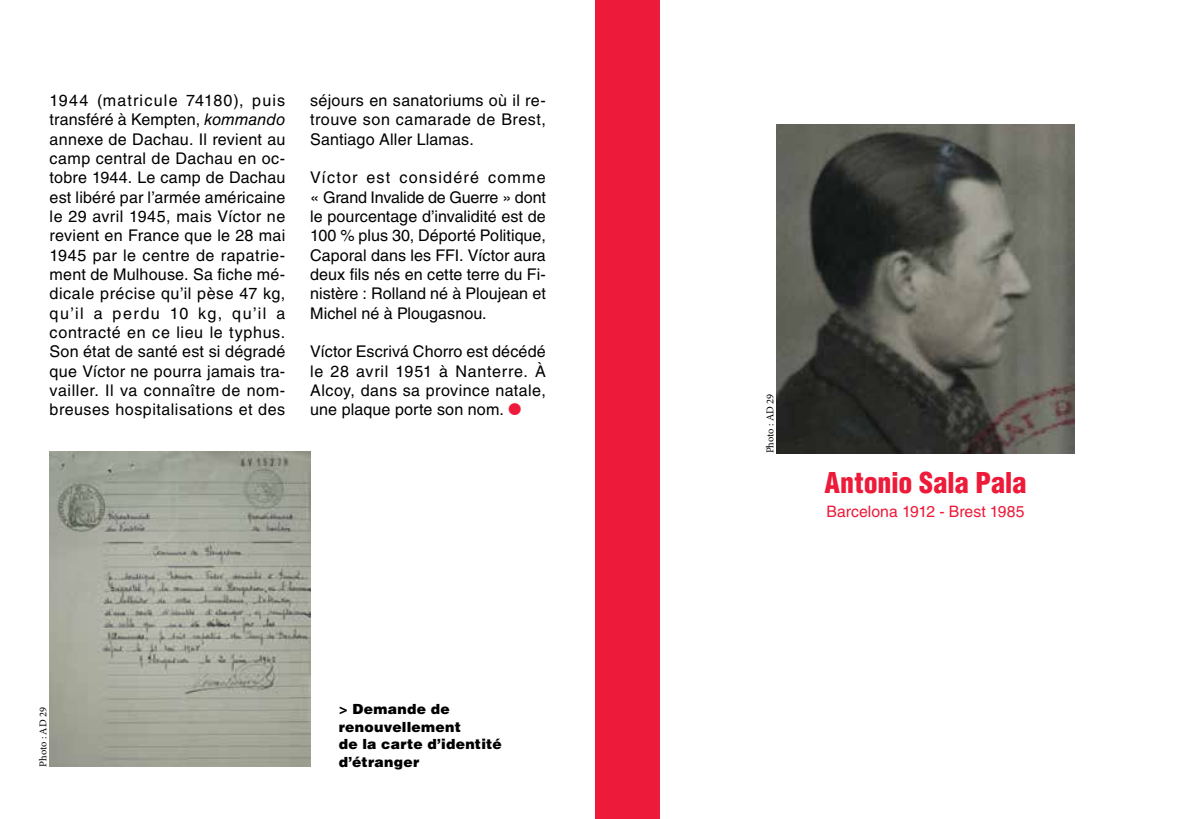
<style>
.page{position:relative;width:1191px;height:819px;background:#fff}
.page>*{position:absolute;margin:0;border:0;box-sizing:border-box;transform-origin:0 0}
.t1{font:900 condensed 28px "Helvetica LT Std";letter-spacing:-.005em;color:#ed1a39}
.t2{font:16.1px/19.2px "Helvetica LT Std";letter-spacing:.02em;color:#000;text-align:justify}
.t3{font:15.75px "Helvetica LT Std";letter-spacing:.005em;color:#ed1a39}
.t4{font:900 14px/17.5px "Helvetica LT Std";letter-spacing:.02em;color:#000}
.t5{font:10.5px "Minion Pro";letter-spacing:-.005em;color:#000}
.s1{font-style:italic}
.s2{font-family:"Monotype Sorts";color:#ed1a39}
</style>
<div class="page">
<img style="left:50px;top:452px;width:260px;height:314px">
<div style="left:595px;top:0;width:65px;height:819px;background:#ed1a39"></div>
<img style="left:776px;top:124px;width:298px;height:329px">
<p class="t2" style="left:50px;top:91px;width:237px">1944 (matricule 74180), puis transféré à Kempten, <span class="s1">kommando </span>annexe de Dachau. Il revient au camp central de Dachau en oc&shy;tobre 1944. Le camp de Dachau est libéré par l’armée américaine le 29 avril 1945, mais Víctor ne revient en France que le 28 mai 1945 par le centre de rapatrie&shy;ment de Mulhouse. Sa fiche mé&shy;dicale précise qu’il pèse 47 kg, qu’il a perdu 10 kg, qu’il a contracté en ce lieu le typhus.<br>Son état de santé est si dégradé que Víctor ne pourra jamais tra&shy;vailler. Il va connaître de nom&shy;breuses hospitalisations et des</p>
<p class="t2" style="left:310px;top:91px;width:237px">séjours en sanatoriums où il re&shy;trouve son camarade de Brest, Santiago Aller Llamas.</p>
<p class="t2" style="left:310px;top:168px;width:237px">Víctor est considéré comme « Grand Invalide de Guerre » dont le pourcentage d’invalidité est de 100 % plus 30, Déporté Politique, Caporal dans les FFI. Víctor aura deux fils nés en cette terre du Fi&shy;nistère : Rolland né à Ploujean et Michel né à Plougasnou.</p>
<p class="t2" style="left:310px;top:342px;width:237px">Víctor Escrivá Chorro est décédé le 28 avril 1951 à Nanterre. À Alcoy, dans sa province natale, une plaque porte son nom. <span class="s2">l</span></p>
<p class="t5" style="left:36px;top:766px;width:61px;rotate:-90deg">Photo : AD 29</p>
<p class="t4" style="left:339px;top:700px;width:165px">&gt; Demande de renouvellement<br>de la carte d’identité d’étranger</p>
<p class="t5" style="left:763px;top:453px;width:61px;rotate:-90deg">Photo : AD 29</p>
<h1 class="t1" style="left:824px;top:465px;width:204px">Antonio Sala Pala</h1>
<p class="t3" style="left:826px;top:502px;width:200px">Barcelona 1912 - Brest 1985</p>
</div>
